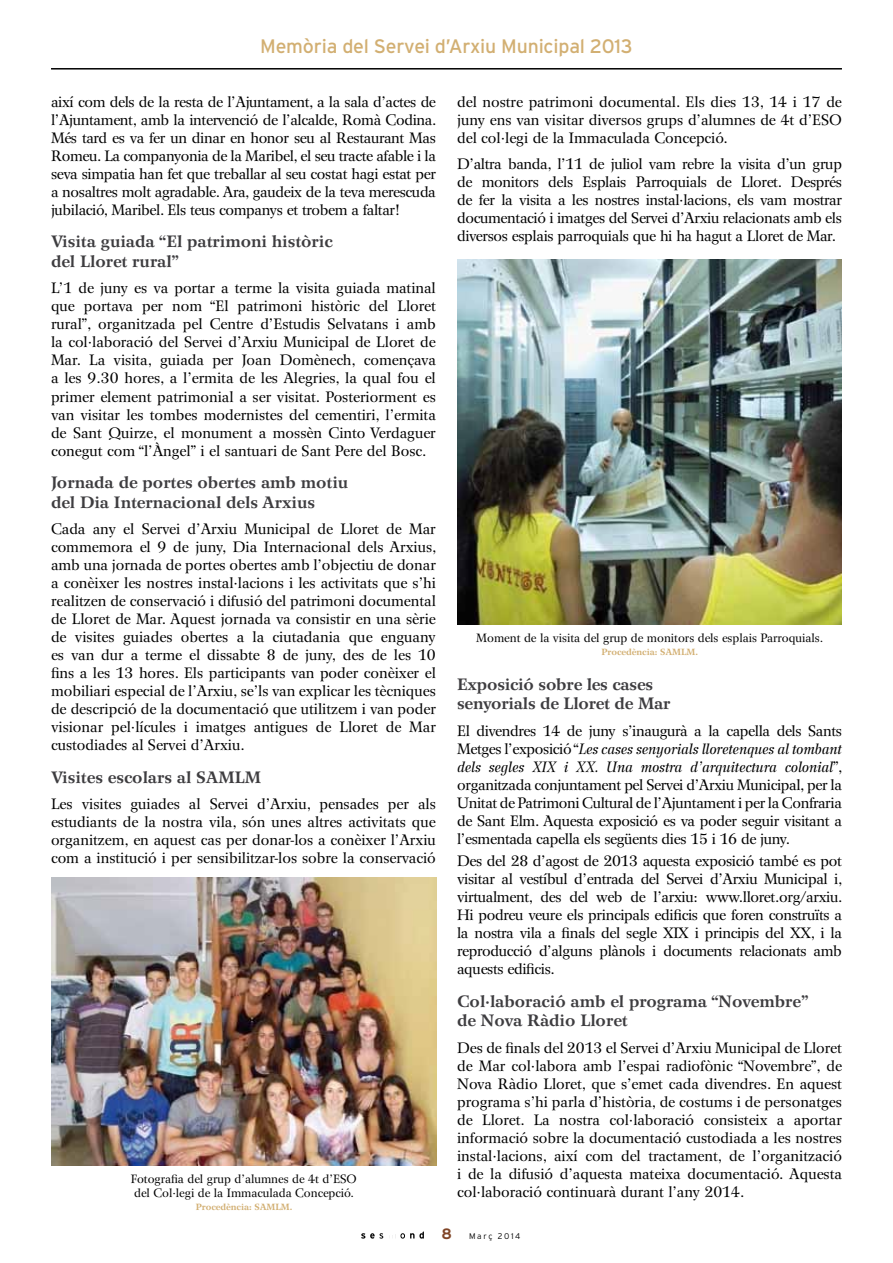
<style>
.page{position:relative;width:893px;height:1263px;background:#fff}
.page>*{position:absolute;margin:0;border:0;box-sizing:border-box;transform-origin:0 0}
.t1{font:19.5px "Interstate";letter-spacing:-.01em;color:#d2af72}
.t2{font:700 16.5px/19.8px "Wilke LT Std";color:#3e3d40}
.t3{font:15px/18px "Wilke LT Std";color:#000;text-align:justify}
.t4{font:12px/14.4px "Wilke LT Std";color:#000}
.t5{font:700 9px "Wilke LT Std";color:#d2af72}
.t6{font:300 8.25px "Interstate";letter-spacing:.2em;color:#000}
.s1{font-style:italic}
.s2{font-style:inherit}
.s3{font-weight:700;font-size:15px;color:#804527}
</style>
<div class="page">
<svg style="left:361px;top:1231px;width:63px;height:7px"></svg>
<hr style="left:51px;top:68px;width:791px;height:2px;background:#000">
<img style="left:51px;top:877px;width:385px;height:288px">
<img style="left:457px;top:259px;width:385px;height:366px">
<h1 class="t1" style="left:260px;top:35px;width:374px">Memòria del Servei d’Arxiu Municipal 2013</h1>
<p class="t3" style="left:51px;top:92px;width:387px">així com dels de la resta de l’Ajuntament, a la sala d’actes de l’Ajuntament, amb la intervenció de l’alcalde, Romà Codina.<br>Més tard es va fer un dinar en honor seu al Restaurant Mas Romeu. La companyonia de la Maribel, el seu tracte afable i la seva simpatia han fet que treballar al seu costat hagi estat per a nosaltres molt agradable. Ara, gaudeix de la teva merescuda jubilació, Maribel. Els teus companys et trobem a faltar!</p>
<p class="t2" style="left:51px;top:232px;width:283px">Visita guiada “El patrimoni històric del Lloret rural”</p>
<p class="t3" style="left:51px;top:279px;width:386px">L’1 de juny es va portar a terme la visita guiada matinal que portava per nom “El patrimoni històric del Lloret rural”, organitzada pel Centre d’Estudis Selvatans i amb la col·laboració del Servei d’Arxiu Municipal de Lloret de Mar. La visita, guiada per Joan Domènech, començava a les 9.30 hores, a l’ermita de les Alegries, la qual fou el primer element patrimonial a ser visitat. Posteriorment es van visitar les tombes modernistes del cementiri, l’ermita de Sant Quirze, el monument a mossèn Cinto Verdaguer conegut com “l’Àngel” i el santuari de Sant Pere del Bosc.</p>
<p class="t2" style="left:51px;top:472px;width:299px">Jornada de portes obertes amb motiu del Dia Internacional dels Arxius</p>
<p class="t3" style="left:51px;top:520px;width:387px">Cada any el Servei d’Arxiu Municipal de Lloret de Mar commemora el 9 de juny, Dia Internacional dels Arxius, amb una jornada de portes obertes amb l’objectiu de donar a conèixer les nostres instal·lacions i les activitats que s’hi realitzen de conservació i difusió del patrimoni documental de Lloret de Mar. Aquest jornada va consistir en una sèrie de visites guiades obertes a la ciutadania que enguany es van dur a terme el dissabte 8 de juny, des de les 10 fins a les 13 hores. Els participants van poder conèixer el mobiliari especial de l’Arxiu, se’ls van explicar les tècniques de descripció de la documentació que utilitzem i van poder visionar pel·lícules i imatges antigues de Lloret de Mar custodiades al Servei d’Arxiu.</p>
<p class="t2" style="left:51px;top:767px;width:211px">Visites escolars al SAMLM</p>
<p class="t3" style="left:51px;top:795px;width:386px">Les visites guiades al Servei d’Arxiu, pensades per als estudiants de la nostra vila, són unes altres activitats que organitzem, en aquest cas per donar-los a conèixer l’Arxiu com a institució i per sensibilitzar-los sobre la conservació</p>
<p class="t3" style="left:457px;top:92px;width:386px">del nostre patrimoni documental. Els dies 13, 14 i 17 de juny ens van visitar diversos grups d’alumnes de 4t d’ESO del col·legi de la Immaculada Concepció.</p>
<p class="t3" style="left:457px;top:155px;width:386px">D’altra banda, l’11 de juliol vam rebre la visita d’un grup de monitors dels Esplais Parroquials de Lloret. Després de fer la visita a les nostres instal·lacions, els vam mostrar documentació i imatges del Servei d’Arxiu relacionats amb els diversos esplais parroquials que hi ha hagut a Lloret de Mar.</p>
<p class="t4" style="left:476px;top:631px;width:349px">Moment de la visita del grup de monitors dels esplais Parroquials.</p>
<p class="t5" style="left:601px;top:647px;width:98px">Procedència: SAMLM.</p>
<p class="t2" style="left:457px;top:674px;width:215px">Exposició sobre les cases senyorials de Lloret de Mar</p>
<p class="t3" style="left:457px;top:722px;width:387px">El divendres 14 de juny s’inaugurà a la capella dels Sants Metges l’exposició “<span class="s1">Les cases senyorials lloretenques al tombant dels segles</span> <span class="s1">XIX</span> <span class="s1">i</span> <span class="s1">XX</span><span class="s1">. Una mostra d’arquitectura colonial</span>”, organitzada conjuntament pel Servei d’Arxiu Municipal, per la Unitat de Patrimoni Cultural de l’Ajuntament i per la Confraria de Sant Elm. Aquesta exposició es va poder seguir visitant a l’esmentada capella els següents dies 15 i 16 de juny.</p>
<p class="t3" style="left:457px;top:852px;width:387px">Des del 28 d’agost de 2013 aquesta exposició també es pot visitar al vestíbul d’entrada del Servei d’Arxiu Municipal i, virtualment, des del web de l’arxiu: www.lloret.org/arxiu.<br>Hi podreu veure els principals edificis que foren construïts a la nostra vila a finals del segle <span class="s2">XIX</span> i principis del <span class="s2">XX</span>, i la reproducció d’alguns plànols i documents relacionats amb aquests edificis.</p>
<p class="t2" style="left:457px;top:991px;width:353px">Col·laboració amb el programa “Novembre” de Nova Ràdio Lloret</p>
<p class="t3" style="left:457px;top:1039px;width:386px">Des de finals del 2013 el Servei d’Arxiu Municipal de Lloret de Mar col·labora amb l’espai radiofònic “Novembre”, de Nova Ràdio Lloret, que s’emet cada divendres. En aquest programa s’hi parla d’història, de costums i de personatges de Lloret. La nostra col·laboració consisteix a aportar informació sobre la documentació custodiada a les nostres instal·lacions, així com del tractament, de l’organització i de la difusió d’aquesta mateixa documentació. Aquesta col·laboració continuarà durant l’any 2014.</p>
<p class="t4" style="left:131px;top:1172px;width:227px">Fotografia del grup d’alumnes de 4t d’ESO del Col·legi de la Immaculada Concepció.</p>
<p class="t5" style="left:196px;top:1202px;width:98px">Procedència: SAMLM.</p>
<p class="t6" style="left:441px;top:1231px;width:81px"><span class="s3">8</span> Març 2014</p>
</div>
